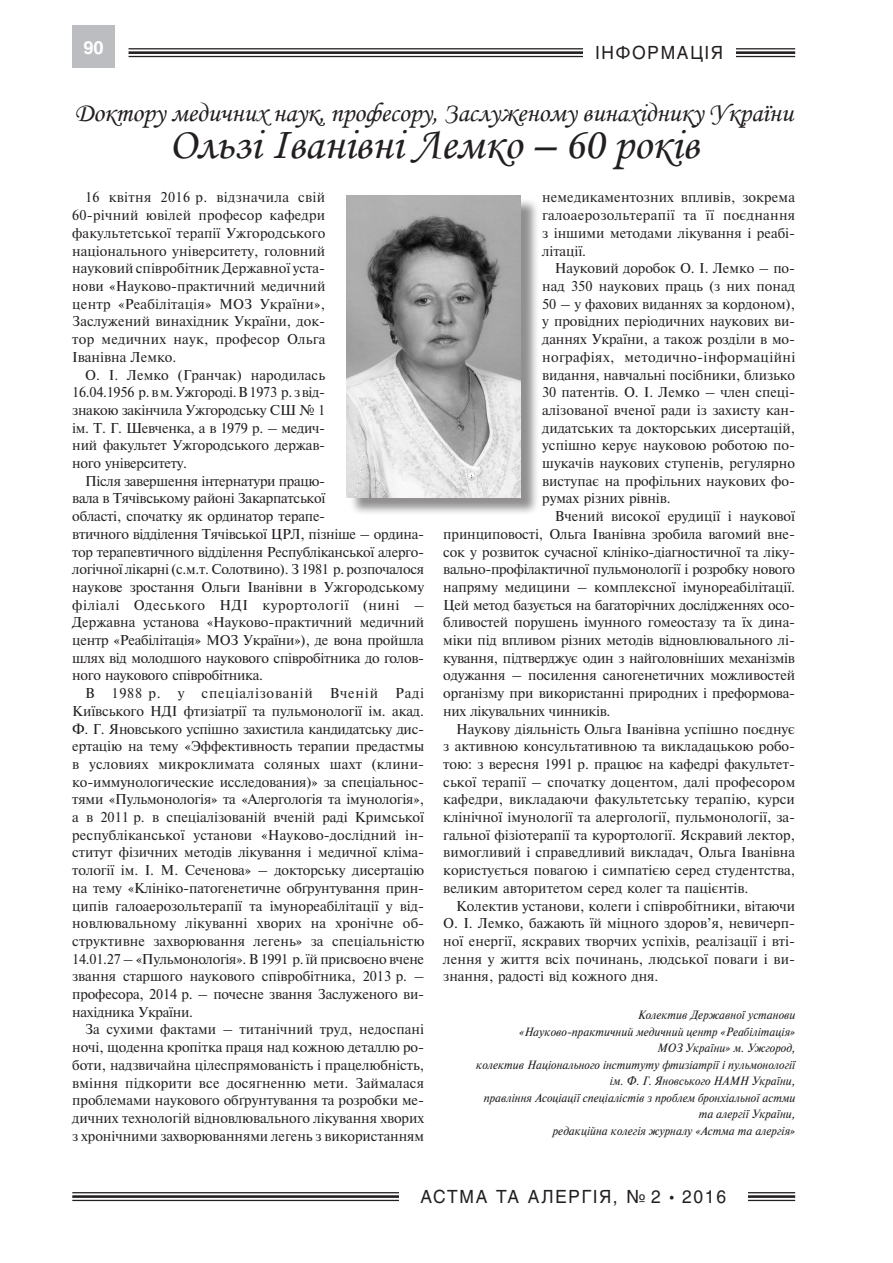
<style>
.page{position:relative;width:893px;height:1263px;background:#fff}
.page>*{position:absolute;margin:0;border:0;box-sizing:border-box;transform-origin:0 0}
.Zagolovok{font:45px "Monotype Corsiva";color:#231f20}
.Zagolovok-2{font:27px "Monotype Corsiva";letter-spacing:-.005em;color:#231f20}
.t1{font:18px "Helios";letter-spacing:.1em;color:#231f20;scale:.96 1}
.t2{font:700 18px "Helios";color:#fff}
.body{font:14.25px/17.7px "Newton C";letter-spacing:-.015em;color:#231f20;text-align:justify}
.Rezume_6_podpis{font:italic 12px/16.5px "Newton C";color:#231f20;text-align:right}
.s1{font-size:12px}
</style>
<div class="page">
<svg style="left:129px;top:49px;width:666px;height:7px"></svg>
<hr style="left:129px;top:48px;width:666px;height:1px;background:#231f20">
<hr style="left:129px;top:51px;width:666px;height:3px;background:#231f20">
<hr style="left:129px;top:56px;width:666px;height:1px;background:#231f20">
<div style="left:72px;top:26px;width:43px;height:42px;background:#bcbdc0"></div>
<svg style="left:72px;top:1193px;width:723px;height:7px"></svg>
<hr style="left:72px;top:1192px;width:723px;height:1px;background:#231f20">
<hr style="left:72px;top:1195px;width:723px;height:3px;background:#231f20">
<hr style="left:72px;top:1200px;width:723px;height:1px;background:#231f20">
<div style="left:399px;top:1189px;width:349px;height:14px;background:#fff"></div>
<div style="left:349px;top:198px;width:191px;height:318px;background:#231f20;opacity:.5"></div>
<img style="left:347px;top:196px;width:174px;height:301px">
<div style="left:583px;top:45px;width:153px;height:14px;background:#fff"></div>
<p class="t2" style="left:83px;top:37px;width:22px">90</p>
<p class="t1" style="left:596px;top:42px;width:134px">ІНФОРМАЦІЯ</p>
<p class="Zagolovok-2" style="left:74px;top:96px;width:720px">Доктору медичних наук, професору, Заслуженому винахіднику України</p>
<p class="Zagolovok" style="left:169px;top:117px;width:531px">Ользі Іванівні Лемко – 60 років</p>
<p class="body" style="left:72px;top:189px;width:255px;text-indent:13px">16 квітня 2016 р. відзначила свій 60-річний ювілей професор кафедри факультетської терапії Ужгородського національного університету, головний науковий співробітник Державної уста&shy;нови «Науково-практичний медичний центр «Реабілітація» МОЗ України», Заслужений винахідник України, док&shy;тор медичних наук, професор Ольга Іванівна Лемко.</p>
<p class="body" style="left:72px;top:366px;width:254px;text-indent:13px">О. І. Лемко (Гранчак) народилась 16.04.1956 р. вм. Ужгороді. В1973 р. звід&shy;знакою закінчила Ужгородську СШ № 1 ім. Т. Г. Шевченка, а в 1979 р. – медич&shy;ний факультет Ужгородського держав&shy;ного університету.</p>
<p class="body" style="left:72px;top:472px;width:353px;text-align:left;text-indent:13px">Після завершення інтернатури працю-<br>вала в Тячівському районі Закарпатської<br>області, спочатку як ординатор терапе-<br>втичного відділення Тячівської ЦРЛ, пізніше – ордина&shy;тор терапевтичного відділення Республіканської алерго&shy;логічної лікарні (с.м.т. Солотвино). З 1981 р. розпочалося наукове зростання Ольги Іванівни в Ужгородському філіалі Одеського НДІ курортології (нині – Державна установа «Науково-практичний медичний центр «Реабілітація» МОЗ України»), де вона пройшла шлях від молодшого наукового співробітника до голов&shy;ного наукового співробітника.</p>
<p class="body" style="left:72px;top:684px;width:354px;text-indent:13px">В 1988 р. у спеціалізованій Вченій Раді Київського НДІ фтизіатрії та пульмонології ім. акад.<br>Ф. Г. Яновського успішно захистила кандидатську дис&shy;ертацію на тему «Эффективность терапии предастмы в условиях микроклимата соляных шахт (клини&shy;ко-иммунологические исследования)» за спеціальнос&shy;тями «Пульмонологія» та «Алергологія та імунологія», а в 2011 р. в спеціалізованій вченій раді Кримської республіканської установи «Науково-дослідний ін&shy;ститут фізичних методів лікування і медичної кліма&shy;тології ім. І. М. Сеченова» – докторську дисертацію на тему «Клініко-патогенетичне обґрунтування прин&shy;ципів галоаерозольтерапії та імунореабілітації у від&shy;новлювальному лікуванні хворих на хронічне об&shy;структивне захворювання легень» за спеціальністю 14.01.27 – «Пульмонологія». В 1991 р. їй присвоєно вчене звання старшого наукового співробітника, 2013 р. – професора, 2014 р. – почесне звання Заслуженого ви&shy;нахідника України.</p>
<p class="body" style="left:72px;top:1021px;width:353px;text-indent:13px">За сухими фактами – титанічний труд, недоспані ночі, щоденна кропітка праця над кожною деталлю ро&shy;боти, надзвичайна цілеспрямованість і працелюбність, вміння підкорити все досягненню мети. Займалася проблемами наукового обґрунтування та розробки ме&shy;дичних технологій відновлювального лікування хворих з хронічними захворюваннями легень з використанням</p>
<p class="body" style="left:542px;top:189px;width:254px">немедикаментозних впливів, зокрема галоаерозольтерапії та її поєднання з іншими методами лікування і реабі&shy;літації.</p>
<p class="body" style="left:542px;top:260px;width:255px;text-indent:13px">Науковий доробок О. І. Лемко – по&shy;над 350 наукових праць (з них понад 50 – у фахових виданнях за кордоном), у провідних періодичних наукових ви&shy;даннях України, а також розділи в мо&shy;нографіях, методично-інформаційні видання, навчальні посібники, близько 30 патентів. О. І. Лемко – член спеці&shy;алізованої вченої ради із захисту кан&shy;дидатських та докторських дисертацій, успішно керує науковою роботою по&shy;шукачів наукових ступенів, регулярно виступає на профільних наукових фо&shy;румах різних рівнів.</p>
<p class="body" style="left:443px;top:507px;width:353px;text-indent:112px">Вчений високої ерудиції і наукової принциповості, Ольга Іванівна зробила вагомий вне&shy;сок у розвиток сучасної клініко-діагностичної та ліку&shy;вально-профілактичної пульмонології і розробку нового напряму медицини – комплексної імунореабілітації.<br>Цей метод базується на багаторічних дослідженнях осо&shy;бливостей порушень імунного гомеостазу та їх дина&shy;міки під впливом різних методів відновлювального лі&shy;кування, підтверджує один з найголовніших механізмів одужання – посилення саногенетичних можливостей організму при використанні природних і преформова&shy;них лікувальних чинників.</p>
<p class="body" style="left:443px;top:720px;width:353px;text-indent:13px">Наукову діяльність Ольга Іванівна успішно поєднує з активною консультативною та викладацькою робо&shy;тою: з вересня 1991 р. працює на кафедрі факультет&shy;ської терапії – спочатку доцентом, далі професором кафедри, викладаючи факультетську терапію, курси клінічної імунології та алергології, пульмонології, за&shy;гальної фізіотерапії та курортології. Яскравий лектор, вимогливий і справедливий викладач, Ольга Іванівна користується повагою і симпатією серед студентства, великим авторитетом серед колег та пацієнтів.</p>
<p class="body" style="left:443px;top:897px;width:353px;text-indent:13px">Колектив установи, колеги і співробітники, вітаючи О. І. Лемко, бажають їй міцного здоров’я, невичерп&shy;ної енергії, яскравих творчих успіхів, реалізації і вті&shy;лення у життя всіх починань, людської поваги і ви&shy;знання, радості від кожного дня.</p>
<p class="Rezume_6_podpis" style="left:476px;top:1007px;width:321px">Колектив Державної установи<br>«Науково-практичний медичний центр «Реабілітація»<br>МОЗ України» м. Ужгород,<br>колектив Національного інституту фтизіатрії і пульмонології ім. Ф. Г. Яновського НАМН України,<br>правління Асоціації спеціалістів з проблем бронхіальної астми та алергії України,<br>редакційна колегія журналу «Астма та алергія»</p>
<p class="t1" style="left:420px;top:1186px;width:320px">АСТМА ТА АЛЕРГІЯ, № 2 <span class="s1">•</span> 2016</p>
</div>
